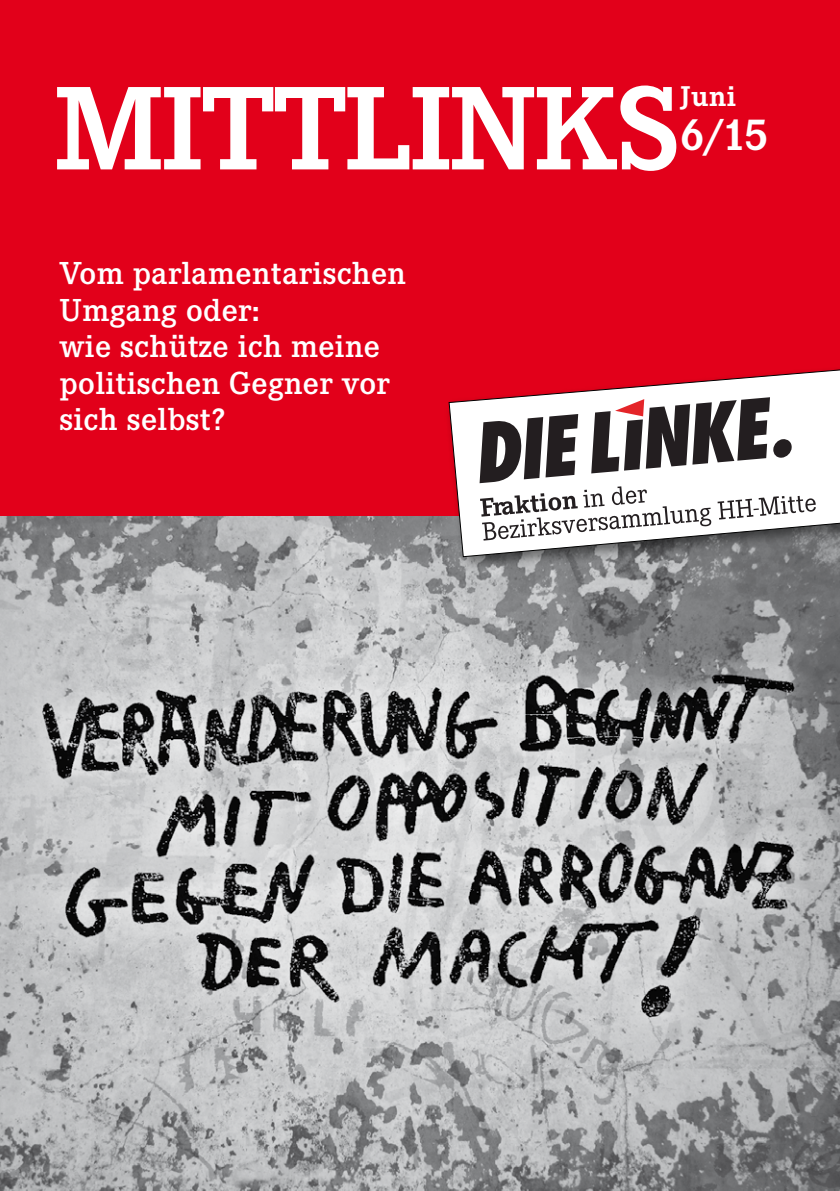
<style>
.page{position:relative;width:840px;height:1191px;background:#fff}
.page>*{position:absolute;margin:0;border:0;box-sizing:border-box;transform-origin:0 0}
.t1{font:700 116.6px "Corporate EBQ";letter-spacing:-.015em;color:#fff}
.t2{font:700 44px "Corporate EBQ";color:#fff}
.t3{font:500 31.2px/36.6px "Corporate EBQ";letter-spacing:.01em;color:#fff}
.t4{font:700 28px "Corporate EBQ";color:#fff}
</style>
<div class="page">
<div style="left:0;top:0;width:839px;height:1191px;background:#e2001a"></div>
<img style="left:0;top:516px;width:839px;height:675px">
<div style="left:444px;top:364px;width:395px;height:209px;background:#000;opacity:.5"></div>
<svg style="left:448px;top:368px;width:391px;height:189px"></svg>
<svg style="left:479px;top:397px;width:336px;height:143px;background:#b6b4b4"></svg>
<h1 class="t1" style="left:54px;top:59px;width:626px">MITTLINKS</h1>
<p class="t4" style="left:679px;top:80px;width:57px">Juni</p>
<h2 class="t2" style="left:679px;top:109px;width:89px">6/15</h2>
<p class="t3" style="left:60px;top:255px;width:348px">Vom parlamentarischen<br>Umgang oder:<br>wie schütze ich meine politischen Gegner vor sich selbst?</p>
</div>
